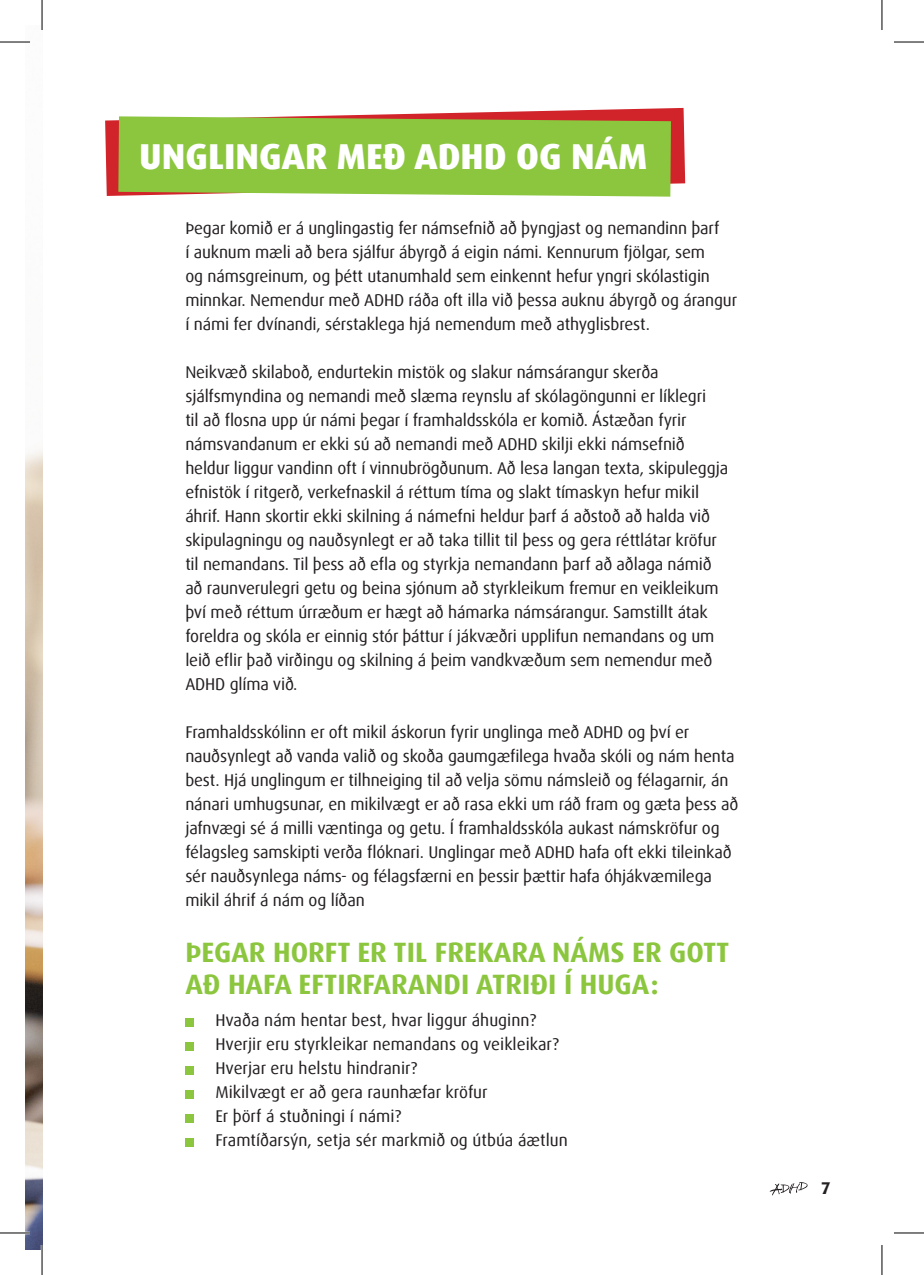
<style>
.page{position:relative;width:924px;height:1275px;background:#fff}
.page>*{position:absolute;margin:0;border:0;box-sizing:border-box;transform-origin:0 0}
.Fyrirsögn{font:800 36px "Dax Offc Pro";color:#fff}
.Fyrirsögn-2{font:700 28px/32px "Dax Offc Pro";color:#8bc63e}
.Meginmál{font:17px/24px "Dax Offc Pro";letter-spacing:-.01em;color:#231f20}
.t1{font:700 17px "Dax Offc Pro";color:#231f20}
</style>
<div class="page">
<svg style="left:769px;top:1182px;width:39px;height:13px"></svg>
<img style="left:25px;top:450px;width:17px;height:800px">
<div style="left:185px;top:1017px;width:9px;height:9px;background:#8bc63e"></div>
<div style="left:185px;top:1041px;width:9px;height:9px;background:#8bc63e"></div>
<div style="left:185px;top:1065px;width:9px;height:9px;background:#8bc63e"></div>
<div style="left:185px;top:1089px;width:9px;height:9px;background:#8bc63e"></div>
<div style="left:185px;top:1113px;width:9px;height:9px;background:#8bc63e"></div>
<div style="left:185px;top:1137px;width:9px;height:9px;background:#8bc63e"></div>
<svg style="left:105px;top:108px;width:580px;height:88px"></svg>
<svg style="left:118px;top:116px;width:552px;height:81px;background:#91c143"></svg>
<hr style="left:0;top:1231px;width:30px;height:3px;background:#fff">
<hr style="left:41px;top:1245px;width:2px;height:30px;background:#fff">
<hr style="left:0;top:42px;width:30px;height:1px;background:#000">
<hr style="left:893px;top:42px;width:30px;height:1px;background:#000">
<hr style="left:0;top:1232px;width:30px;height:1px;background:#000">
<hr style="left:893px;top:1232px;width:30px;height:1px;background:#000">
<hr style="left:42px;top:0;width:1px;height:30px;background:#000">
<hr style="left:42px;top:1245px;width:1px;height:30px;background:#000">
<hr style="left:881px;top:0;width:1px;height:30px;background:#000">
<hr style="left:881px;top:1245px;width:1px;height:30px;background:#000">
<p class="Fyrirsögn" style="left:139px;top:133px;width:509px">UNGLINGAR MEÐ ADHD OG NÁM</p>
<p class="Meginmál" style="left:185px;top:216px;width:553px">Þegar komið er á unglingastig fer námsefnið að þyngjast og nemandinn þarf<br>í auknum mæli að bera sjálfur ábyrgð á eigin námi. Kennurum fjölgar, sem<br>og námsgreinum, og þétt utanumhald sem einkennt hefur yngri skólastigin minnkar. Nemendur með ADHD ráða oft illa við þessa auknu ábyrgð og árangur í námi fer dvínandi, sérstaklega hjá nemendum með athyglisbrest.</p>
<p class="Meginmál" style="left:185px;top:360px;width:544px">Neikvæð skilaboð, endurtekin mistök og slakur námsárangur skerða sjálfsmyndina og nemandi með slæma reynslu af skólagöngunni er líklegri<br>til að flosna upp úr námi þegar í framhaldsskóla er komið. Ástæðan fyrir námsvandanum er ekki sú að nemandi með ADHD skilji ekki námsefnið heldur liggur vandinn oft í vinnubrögðunum. Að lesa langan texta, skipuleggja efnistök í ritgerð, verkefnaskil á réttum tíma og slakt tímaskyn hefur mikil áhrif. Hann skortir ekki skilning á námefni heldur þarf á aðstoð að halda við skipulagningu og nauðsynlegt er að taka tillit til þess og gera réttlátar kröfur til nemandans. Til þess að efla og styrkja nemandann þarf að aðlaga námið að raunverulegri getu og beina sjónum að styrkleikum fremur en veikleikum því með réttum úrræðum er hægt að hámarka námsárangur. Samstillt átak foreldra og skóla er einnig stór þáttur í jákvæðri upplifun nemandans og um leið eflir það virðingu og skilning á þeim vandkvæðum sem nemendur með ADHD glíma við.</p>
<p class="Meginmál" style="left:185px;top:720px;width:554px">Framhaldsskólinn er oft mikil áskorun fyrir unglinga með ADHD og því er nauðsynlegt að vanda valið og skoða gaumgæfilega hvaða skóli og nám henta best. Hjá unglingum er tilhneiging til að velja sömu námsleið og félagarnir, án nánari umhugsunar, en mikilvægt er að rasa ekki um ráð fram og gæta þess að jafnvægi sé á milli væntinga og getu. Í framhaldsskóla aukast námskröfur og félagsleg samskipti verða flóknari. Unglingar með ADHD hafa oft ekki tileinkað sér nauðsynlega náms- og félagsfærni en þessir þættir hafa óhjákvæmilega mikil áhrif á nám og líðan</p>
<p class="Fyrirsögn-2" style="left:185px;top:936px;width:545px">ÞEGAR HORFT ER TIL FREKARA NÁMS ER GOTT<br>AÐ HAFA EFTIRFARANDI ATRIÐI Í HUGA:</p>
<p class="Meginmál" style="left:215px;top:1008px;width:322px">Hvaða nám hentar best, hvar liggur áhuginn?</p>
<p class="Meginmál" style="left:215px;top:1032px;width:345px">Hverjir eru styrkleikar nemandans og veikleikar?</p>
<p class="Meginmál" style="left:215px;top:1056px;width:203px">Hverjar eru helstu hindranir?</p>
<p class="Meginmál" style="left:215px;top:1080px;width:274px">Mikilvægt er að gera raunhæfar kröfur</p>
<p class="Meginmál" style="left:215px;top:1104px;width:187px">Er þörf á stuðningi í námi?</p>
<p class="Meginmál" style="left:215px;top:1128px;width:354px">Framtíðarsýn, setja sér markmið og útbúa áætlun</p>
<p class="t1" style="left:820px;top:1177px;width:11px">7</p>
</div>
